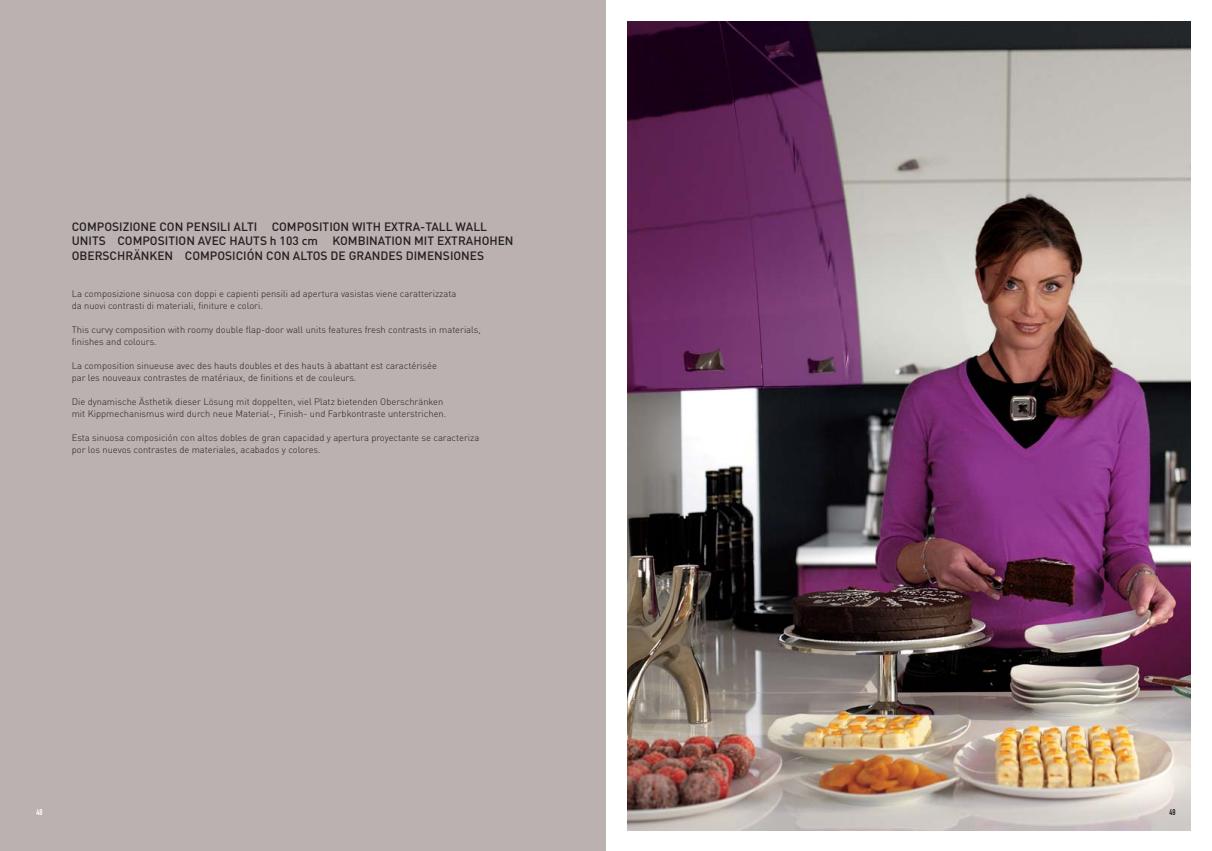
<style>
.page{position:relative;width:1212px;height:851px;background:#fff}
.page>*{position:absolute;margin:0;border:0;box-sizing:border-box;transform-origin:0 0}
.t1{font:500 12px/14.4px "DIN";color:#231f20}
.t2{font:300 9.38px/12px "DIN";color:#231f20}
.t3{font:8.25px "DIN Engschrift Alternate";color:#fff}
.t4{font:8.25px "DIN Engschrift Alternate";color:#231f20}
</style>
<div class="page">
<div style="left:0;top:0;width:606px;height:850px;background:#bab1b0"></div>
<img style="left:627px;top:21px;width:564px;height:809px">
<p class="t1" style="left:72px;top:221px;width:443px">COMPOSIZIONE CON PENSILI ALTI COMPOSITION WITH EXTRA-TALL WALL<br>UNITS COMPOSITION AVEC HAUTS h 103 cm KOMBINATION MIT EXTRAHOHEN<br>OBERSCHRÄNKEN COMPOSICIÓN CON ALTOS DE GRANDES DIMENSIONES</p>
<p class="t2" style="left:72px;top:289px;width:386px">La composizione sinuosa con doppi e capienti pensili ad apertura vasistas viene caratterizzata da nuovi contrasti di materiali, finiture e colori.</p>
<p class="t2" style="left:72px;top:325px;width:411px">This curvy composition with roomy double flap-door wall units features fresh contrasts in materials, finishes and colours.</p>
<p class="t2" style="left:72px;top:361px;width:367px">La composition sinueuse avec des hauts doubles et des hauts à abattant est caractérisée par les nouveaux contrastes de matériaux, de finitions et de couleurs.</p>
<p class="t2" style="left:72px;top:397px;width:376px">Die dynamische Ästhetik dieser Lösung mit doppelten, viel Platz bietenden Oberschränken mit Kippmechanismus wird durch neue Material-, Finish- und Farbkontraste unterstrichen.</p>
<p class="t2" style="left:72px;top:433px;width:409px">Esta sinuosa composición con altos dobles de gran capacidad y apertura proyectante se caracteriza por los nuevos contrastes de materiales, acabados y colores.</p>
<p class="t3" style="left:36px;top:808px;width:8px">48</p>
<p class="t4" style="left:1169px;top:808px;width:8px">49</p>
</div>
